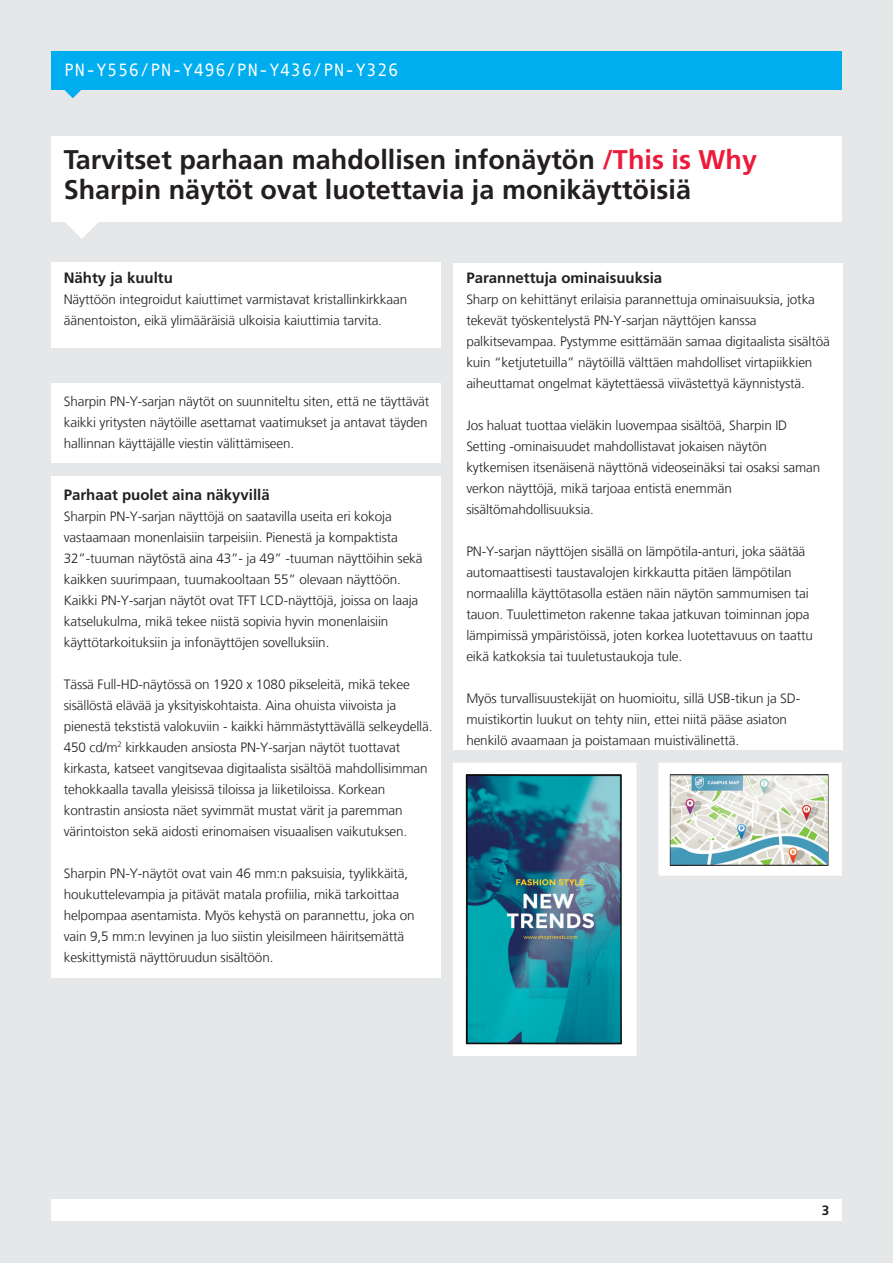
<style>
.page{position:relative;width:893px;height:1263px;background:#e6e7e9}
.page>*{position:absolute;margin:0;border:0;box-sizing:border-box;transform-origin:0 0}
.Headline{font:700 27px/30px "Frutiger";color:#231f20}
.t1{font:18px "Andale Mono";color:#fff}
.t2{font:700 15px "Frutiger";color:#231f20}
.t3{font:300 13.5px/21px "Frutiger";letter-spacing:-.01em;color:#231f20}
.t4{font:700 13.5px "Frutiger";color:#231f20}
.s1{color:#ed1a3a}
</style>
<div class="page">
<svg style="left:64px;top:221px;width:36px;height:18px"></svg>
<div style="left:51px;top:136px;width:791px;height:85px;background:#fff"></div>
<div style="left:51px;top:1199px;width:791px;height:21px;background:#fff"></div>
<div style="left:51px;top:51px;width:791px;height:38px;background:#00aeef"></div>
<svg style="left:64px;top:89px;width:18px;height:9px"></svg>
<div style="left:51px;top:383px;width:389px;height:80px;background:#fff"></div>
<div style="left:51px;top:476px;width:389px;height:502px;background:#fff"></div>
<div style="left:454px;top:263px;width:389px;height:486px;background:#fff"></div>
<div style="left:457px;top:766px;width:176px;height:286px;background:#fff"></div>
<img style="left:465px;top:774px;width:157px;height:270px">
<div style="left:453px;top:763px;width:183px;height:293px;border:8px solid #fff"></div>
<div style="left:662px;top:766px;width:176px;height:106px;background:#fff"></div>
<img style="left:670px;top:774px;width:158px;height:92px">
<div style="left:658px;top:763px;width:184px;height:113px;border:8px solid #fff"></div>
<div style="left:51px;top:263px;width:389px;height:85px;background:#fff"></div>
<p class="t1" style="left:64px;top:59px;width:336px">PN-Y556/PN-Y496/PN-Y436/PN-Y326</p>
<p class="t1" style="left:64px;top:59px;width:196px">Target Environment</p>
<p class="Headline" style="left:64px;top:145px;width:695px">Tarvitset parhaan mahdollisen infonäytön <span class="s1">/This is Why<br></span>Sharpin näytöt ovat luotettavia ja monikäyttöisiä</p>
<p class="t2" style="left:64px;top:269px;width:111px">Nähty ja kuultu</p>
<p class="t3" style="left:64px;top:289px;width:345px">Näyttöön integroidut kaiuttimet varmistavat kristallinkirkkaan äänentoiston, eikä ylimääräisiä ulkoisia kaiuttimia tarvita.</p>
<p class="t3" style="left:64px;top:391px;width:367px;text-align:justify">Sharpin PN-Y-sarjan näytöt on suunniteltu siten, että ne täyttävät kaikki yritysten näytöille asettamat vaatimukset ja antavat täyden hallinnan käyttäjälle viestin välittämiseen.</p>
<p class="t2" style="left:64px;top:486px;width:207px">Parhaat puolet aina näkyvillä</p>
<p class="t3" style="left:64px;top:506px;width:360px">Sharpin PN-Y-sarjan näyttöjä on saatavilla useita eri kokoja vastaamaan monenlaisiin tarpeisiin. Pienestä ja kompaktista 32”-tuuman näytöstä aina 43”- ja 49” -tuuman näyttöihin sekä kaikken suurimpaan, tuumakooltaan 55” olevaan näyttöön.<br>Kaikki PN-Y-sarjan näytöt ovat TFT LCD-näyttöjä, joissa on laaja katselukulma, mikä tekee niistä sopivia hyvin monenlaisiin käyttötarkoituksiin ja infonäyttöjen sovelluksiin.</p>
<p class="t3" style="left:64px;top:674px;width:370px">Tässä Full-HD-näytössä on 1920 x 1080 pikseleitä, mikä tekee sisällöstä elävää ja yksityiskohtaista. Aina ohuista viivoista ja pienestä tekstistä valokuviin - kaikki hämmästyttävällä selkeydellä.<br>450 cd/m<sup>2</sup> kirkkauden ansiosta PN-Y-sarjan näytöt tuottavat kirkasta, katseet vangitsevaa digitaalista sisältöä mahdollisimman tehokkaalla tavalla yleisissä tiloissa ja liiketiloissa. Korkean kontrastin ansiosta näet syvimmät mustat värit ja paremman värintoiston sekä aidosti erinomaisen visuaalisen vaikutuksen.</p>
<p class="t3" style="left:64px;top:863px;width:352px">Sharpin PN-Y-näytöt ovat vain 46 mm:n paksuisia, tyylikkäitä, houkuttelevampia ja pitävät matala profiilia, mikä tarkoittaa helpompaa asentamista. Myös kehystä on parannettu, joka on vain 9,5 mm:n levyinen ja luo siistin yleisilmeen häiritsemättä keskittymistä näyttöruudun sisältöön.</p>
<p class="t2" style="left:466px;top:269px;width:197px">Parannettuja ominaisuuksia</p>
<p class="t3" style="left:466px;top:289px;width:365px">Sharp on kehittänyt erilaisia parannettuja ominaisuuksia, jotka tekevät työskentelystä PN-Y-sarjan näyttöjen kanssa palkitsevampaa. Pystymme esittämään samaa digitaalista sisältöä kuin “ketjutetuilla” näytöillä välttäen mahdolliset virtapiikkien aiheuttamat ongelmat käytettäessä viivästettyä käynnistystä.</p>
<p class="t3" style="left:466px;top:415px;width:356px">Jos haluat tuottaa vieläkin luovempaa sisältöä, Sharpin ID Setting -ominaisuudet mahdollistavat jokaisen näytön kytkemisen itsenäisenä näyttönä videoseinäksi tai osaksi saman verkon näyttöjä, mikä tarjoaa entistä enemmän sisältömahdollisuuksia.</p>
<p class="t3" style="left:466px;top:541px;width:348px">PN-Y-sarjan näyttöjen sisällä on lämpötila-anturi, joka säätää automaattisesti taustavalojen kirkkautta pitäen lämpötilan normaalilla käyttötasolla estäen näin näytön sammumisen tai tauon. Tuulettimeton rakenne takaa jatkuvan toiminnan jopa lämpimissä ympäristöissä, joten korkea luotettavuus on taattu eikä katkoksia tai tuuletustaukoja tule.</p>
<p class="t3" style="left:466px;top:688px;width:335px">Myös turvallisuustekijät on huomioitu, sillä USB-tikun ja SD&shy;muistikortin luukut on tehty niin, ettei niitä pääse asiaton henkilö avaamaan ja poistamaan muistivälinettä.</p>
<p class="t4" style="left:822px;top:1202px;width:9px">3</p>
</div>
